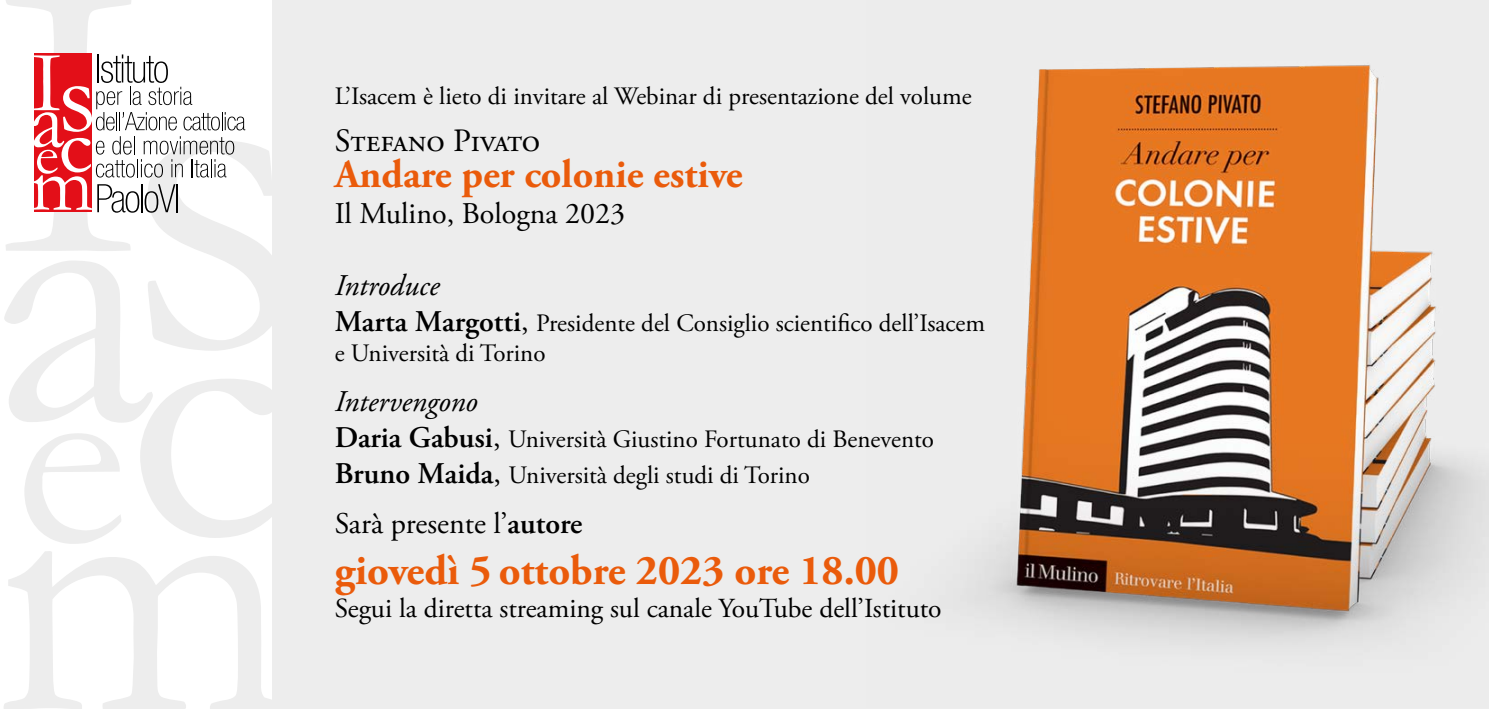
<style>
.page{position:relative;width:1489px;height:709px;background:#fff}
.page>*{position:absolute;margin:0;border:0;box-sizing:border-box;transform-origin:0 0}
.t1{font:700 42.5px "Adobe Garamond Pro";color:#ea5b0b}
.t2{font:700 40px "Adobe Garamond Pro";color:#ea5b0b}
.t3{font:32.5px "Adobe Garamond Pro";color:#000}
.t4{font:30px "Adobe Garamond Pro";color:#000}
.t5{font:italic 30px "Adobe Garamond Pro";color:#000}
.t6{font:27.5px "Adobe Garamond Pro";color:#000}
.t7{font:25px/30px "Adobe Garamond Pro";color:#000}
.s1{font-weight:600;font-size:30px}
.s2{font-size:30px}
.s3{font-weight:600}
</style>
<div class="page">
<svg style="left:4px;top:551px;width:269px;height:158px"></svg>
<div style="left:273px;top:0;width:1215px;height:709px;background:#ededed"></div>
<img style="left:966px;top:65px;width:522px;height:580px">
<svg style="left:4px;top:0;width:269px;height:544px"></svg>
<p class="t7" style="left:334px;top:82px;width:638px">L’Isacem è lieto di invitare al Webinar di presentazione del volume</p>
<h3 class="t3" style="left:334px;top:121px;width:207px">Stefano Pivato</h3>
<h2 class="t2" style="left:334px;top:151px;width:409px">Andare per colonie estive</h2>
<p class="t4" style="left:334px;top:195px;width:292px">Il Mulino, Bologna 2023</p>
<p class="t5" style="left:334px;top:267px;width:106px">Introduce</p>
<p class="t7" style="left:334px;top:308px;width:652px"><span class="s1">Marta Margotti</span><span class="s2">,</span> Presidente del Consiglio scientifico dell’Isacem e Università di Torino</p>
<p class="t5" style="left:334px;top:383px;width:145px">Intervengono</p>
<p class="t7" style="left:334px;top:422px;width:600px;line-height:36px"><span class="s1">Daria Gabusi</span><span class="s2">,</span> Università Giustino Fortunato di Benevento<br><span class="s1">Bruno Maida</span><span class="s2">,</span> Università degli studi di Torino</p>
<p class="t4" style="left:334px;top:505px;width:249px">Sarà presente l’<span class="s3">autore</span></p>
<h1 class="t1" style="left:334px;top:546px;width:566px">giovedì 5 ottobre 2023 ore 18.00</h1>
<p class="t6" style="left:334px;top:592px;width:608px">Segui la diretta streaming sul canale YouTube dell’Istituto</p>
</div>
